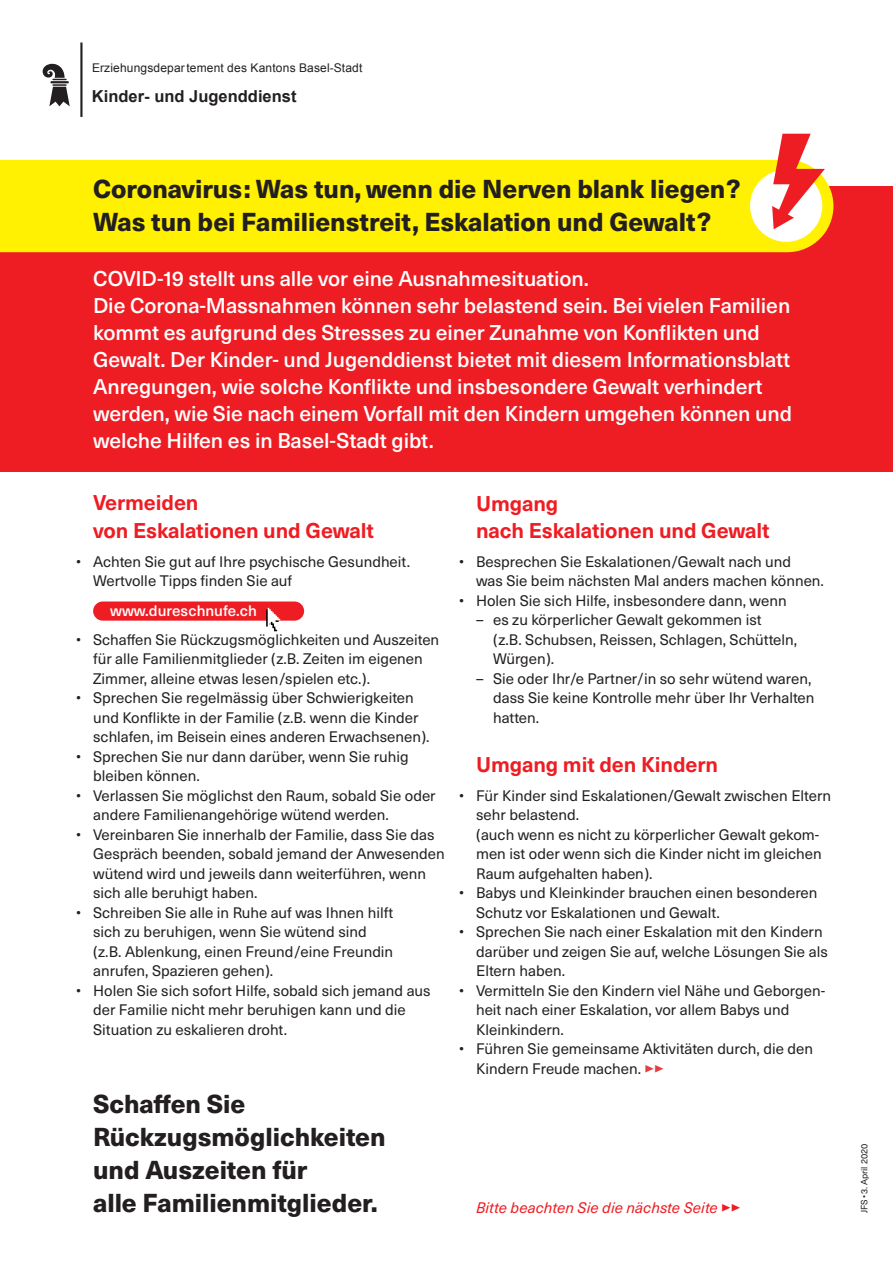
<style>
.page{position:relative;width:893px;height:1263px;background:#fff}
.page>*{position:absolute;margin:0;border:0;box-sizing:border-box;transform-origin:0 0}
.t1{font:800 25.5px/33px "Neue Haas Unica Pro";color:#231f20}
.t2{font:500 21px/27px "Neue Haas Unica Pro";letter-spacing:-.005em;color:#fff}
.t3{font:700 21px/27px "Neue Haas Unica Pro";letter-spacing:-.005em;color:#ee1d23}
.t4{font:700 16.5px "Arial";color:#231f20}
.t5{font:15px/19.5px "Neue Haas Unica Pro";color:#231f20}
.t6{font:italic 15px "Neue Haas Unica Pro";letter-spacing:.005em;color:#ee1d23}
.t7{font:500 15px "Neue Haas Unica Pro";letter-spacing:.005em;color:#fff}
.t8{font:12px "Arial";letter-spacing:.015em;color:#231f20}
.t9{font:9px "Neue Haas Unica Pro";letter-spacing:-.005em;color:#231f20}
.s1{font-family:"Edit Serif Pro";color:#e43e44}
.s2{font-family:"Edit Serif Pro";font-style:normal}
</style>
<div class="page">
<div style="left:93px;top:601px;width:211px;height:20px;background:#ee1d23;border-radius:10px"></div>
<svg style="left:266px;top:608px;width:14px;height:23px"></svg>
<div style="left:0;top:187px;width:893px;height:285px;background:#ee1d23"></div>
<div style="left:0;top:160px;width:833px;height:92px;background:#fff101"></div>
<hr style="left:80px;top:43px;width:3px;height:74px;background:#231f20">
<svg style="left:43px;top:64px;width:27px;height:42px"></svg>
<div style="left:750px;top:170px;width:72px;height:72px;background:#fff;border-radius:50%"></div>
<svg style="left:772px;top:134px;width:53px;height:95px"></svg>
<p class="t8" style="left:92px;top:64px;width:272px">Erziehungsdepartement des Kantons Basel-Stadt</p>
<p class="t4" style="left:92px;top:90px;width:206px">Kinder- und Jugenddienst</p>
<h1 class="t1" style="left:93px;top:175px;width:649px">Coronavirus: Was tun, wenn die Nerven blank liegen?<br>Was tun bei Familienstreit, Eskalation und Gewalt?</h1>
<p class="t2" style="left:93px;top:267px;width:700px">COVID-19 stellt uns alle vor eine Ausnahmesituation.<br>Die Corona-Massnahmen können sehr belastend sein. Bei vielen Familien kommt es aufgrund des Stresses zu einer Zunahme von Konflikten und Gewalt. Der Kinder- und Jugenddienst bietet mit diesem Informationsblatt Anregungen, wie solche Konflikte und insbesondere Gewalt verhindert werden, wie Sie nach einem Vorfall mit den Kindern umgehen können und welche Hilfen es in Basel-Stadt gibt.</p>
<h2 class="t3" style="left:93px;top:491px;width:282px">Vermeiden<br>von Eskalationen und Gewalt</h2>
<p class="t5" style="left:93px;top:553px;width:318px;text-indent:-17px">• Achten Sie gut auf Ihre psychische Gesundheit.<br>Wertvolle Tipps finden Sie auf</p>
<p class="t7" style="left:110px;top:604px;width:148px">www.dureschnufe.ch</p>
<p class="t5" style="left:93px;top:631px;width:348px;text-indent:-17px">• Schaffen Sie Rückzugsmöglichkeiten und Auszeiten für alle Familienmitglieder (z.B. Zeiten im eigenen<br>Zimmer, alleine etwas lesen/spielen etc.).</p>
<p class="t5" style="left:93px;top:689px;width:338px;text-indent:-17px">• Sprechen Sie regelmässig über Schwierigkeiten und Konflikte in der Familie (z.B. wenn die Kinder schlafen, im Beisein eines anderen Erwachsenen).</p>
<p class="t5" style="left:93px;top:748px;width:317px;text-indent:-17px">• Sprechen Sie nur dann darüber, wenn Sie ruhig bleiben können.</p>
<p class="t5" style="left:93px;top:787px;width:344px;text-indent:-17px">• Verlassen Sie möglichst den Raum, sobald Sie oder andere Familienangehörige wütend werden.</p>
<p class="t5" style="left:93px;top:826px;width:353px;text-indent:-17px">• Vereinbaren Sie innerhalb der Familie, dass Sie das Gespräch beenden, sobald jemand der Anwesenden wütend wird und jeweils dann weiterführen, wenn sich alle beruhigt haben.</p>
<p class="t5" style="left:93px;top:904px;width:302px;text-indent:-17px">• Schreiben Sie alle in Ruhe auf was Ihnen hilft sich zu beruhigen, wenn Sie wütend sind (z.B. Ablenkung, einen Freund/eine Freundin anrufen, Spazieren gehen).</p>
<p class="t5" style="left:93px;top:982px;width:339px;text-indent:-17px">• Holen Sie sich sofort Hilfe, sobald sich jemand aus der Familie nicht mehr beruhigen kann und die<br>Situation zu eskalieren droht.</p>
<h1 class="t1" style="left:93px;top:1090px;width:294px">Schaffen Sie<br>Rückzugsmöglichkeiten und Auszeiten für<br>alle Familienmitglieder.</h1>
<h2 class="t3" style="left:476px;top:492px;width:295px">Umgang<br>nach Eskalationen und Gewalt</h2>
<p class="t5" style="left:476px;top:553px;width:349px;text-indent:-17px">• Besprechen Sie Eskalationen/Gewalt nach und<br>was Sie beim nächsten Mal anders machen können.</p>
<p class="t5" style="left:459px;top:592px;width:329px">• Holen Sie sich Hilfe, insbesondere dann, wenn</p>
<p class="t5" style="left:493px;top:612px;width:306px;text-indent:-17px">– es zu körperlicher Gewalt gekommen ist<br>(z.B. Schubsen, Reissen, Schlagen, Schütteln,<br>Würgen).</p>
<p class="t5" style="left:493px;top:670px;width:323px;text-indent:-17px">– Sie oder Ihr/e Partner/in so sehr wütend waren, dass Sie keine Kontrolle mehr über Ihr Verhalten hatten.</p>
<h2 class="t3" style="left:476px;top:753px;width:244px">Umgang mit den Kindern</h2>
<p class="t5" style="left:476px;top:787px;width:357px;text-indent:-17px">• Für Kinder sind Eskalationen/Gewalt zwischen Eltern sehr belastend.<br>(auch wenn es nicht zu körperlicher Gewalt gekom‐ men ist oder wenn sich die Kinder nicht im gleichen Raum aufgehalten haben).</p>
<p class="t5" style="left:476px;top:885px;width:343px;text-indent:-17px">• Babys und Kleinkinder brauchen einen besonderen<br>Schutz vor Eskalationen und Gewalt.</p>
<p class="t5" style="left:476px;top:924px;width:353px;text-indent:-17px">• Sprechen Sie nach einer Eskalation mit den Kindern darüber und zeigen Sie auf, welche Lösungen Sie als<br>Eltern haben.</p>
<p class="t5" style="left:476px;top:982px;width:351px;text-indent:-17px">• Vermitteln Sie den Kindern viel Nähe und Geborgen‐ heit nach einer Eskalation, vor allem Babys und<br>Kleinkindern.</p>
<p class="t5" style="left:476px;top:1041px;width:338px;text-indent:-17px">• Führen Sie gemeinsame Aktivitäten durch, die den<br>Kindern Freude machen. <span class="s1">►►</span></p>
<p class="t6" style="left:476px;top:1201px;width:266px">Bitte beachten Sie die nächste Seite <span class="s2">►►</span></p>
<p class="t9" style="left:860px;top:1213px;width:70px;rotate:-90deg">JFS• 3. April 2020</p>
</div>
